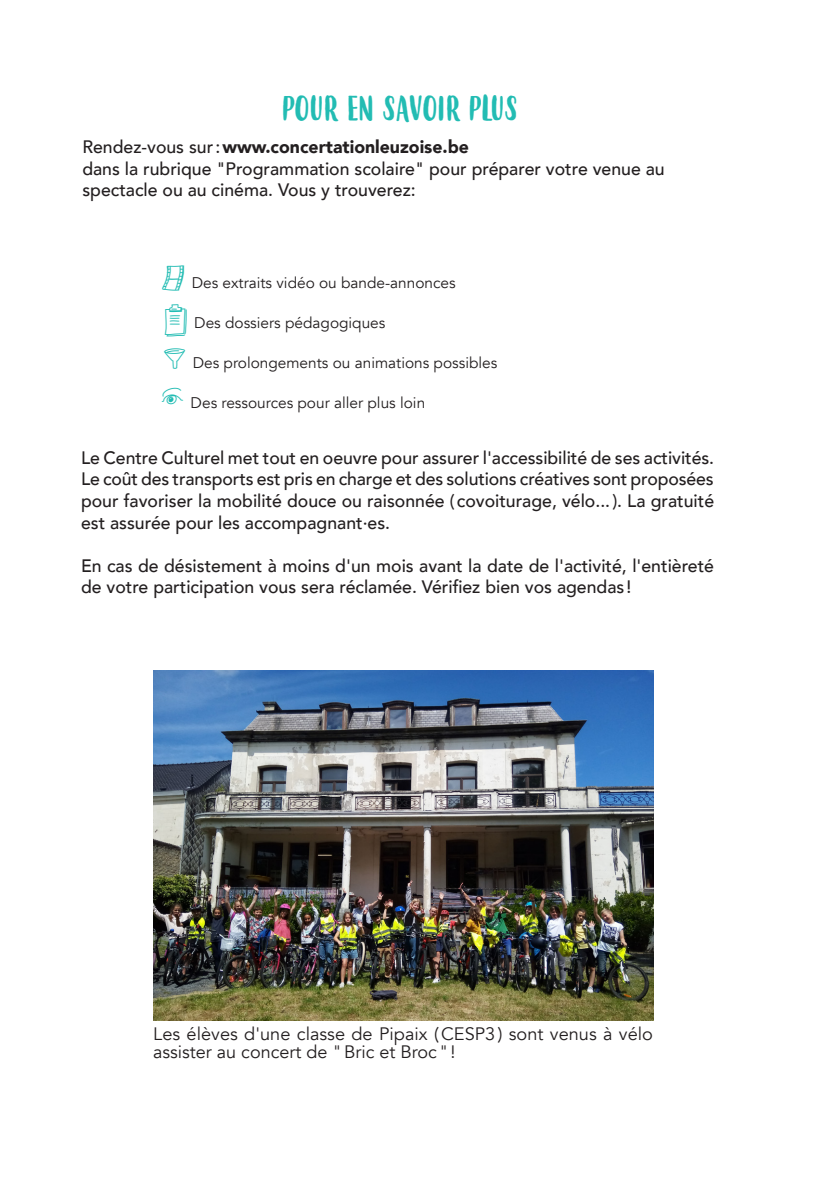
<style>
.page{position:relative;width:840px;height:1191px;background:#fff}
.page>*{position:absolute;margin:0;border:0;box-sizing:border-box;transform-origin:0 0}
.t1{font:34px "Budidaya";color:#22bcb3}
.t2{font:500 18px/21.6px "Avenir";color:#231f20}
.BODY_Avenir_book{font:18px/18px "Avenir";color:#231f20}
.t3{font:15.4px "Avenir";color:#231f20}
.s1{font-weight:900}
</style>
<div class="page">
<img style="left:153px;top:670px;width:499px;height:350px">
<p class="t1" style="left:282px;top:90px;width:237px">POUR EN SAVOIR PLUS</p>
<p class="t2" style="left:82px;top:135px;width:583px">Rendez-vous sur:<span class="s1">www.concertationleuzoise.be<br></span>dans la rubrique "Programmation scolaire" pour préparer votre venue au spectacle ou au cinéma. Vous y trouverez:</p>
<p class="t3" style="left:191px;top:274px;width:265px">Des extraits vidéo ou bande-annonces</p>
<p class="t3" style="left:194px;top:314px;width:192px">Des dossiers pédagogiques</p>
<p class="t3" style="left:192px;top:354px;width:306px">Des prolongements ou animations possibles</p>
<p class="t3" style="left:190px;top:394px;width:236px">Des ressources pour aller plus loin</p>
<p class="t2" style="left:81px;top:446px;width:634px;text-align:justify">Le Centre Culturel met tout en oeuvre pour assurer l'accessibilité de ses activités.<br>Le coût des transports est pris en charge et des solutions créatives sont proposées pour favoriser la mobilité douce ou raisonnée ( covoiturage, vélo...). La gratuité est assurée pour les accompagnant·es.</p>
<p class="t2" style="left:81px;top:554px;width:634px">En cas de désistement à moins d'un mois avant la date de l'activité, l'entièreté de votre participation vous sera réclamée. Vérifiez bien vos agendas !</p>
<p class="BODY_Avenir_book" style="left:153px;top:1025px;width:501px">Les élèves d'une classe de Pipaix (CESP3) sont venus à vélo assister au concert de "Bric et Broc"!</p>
</div>
